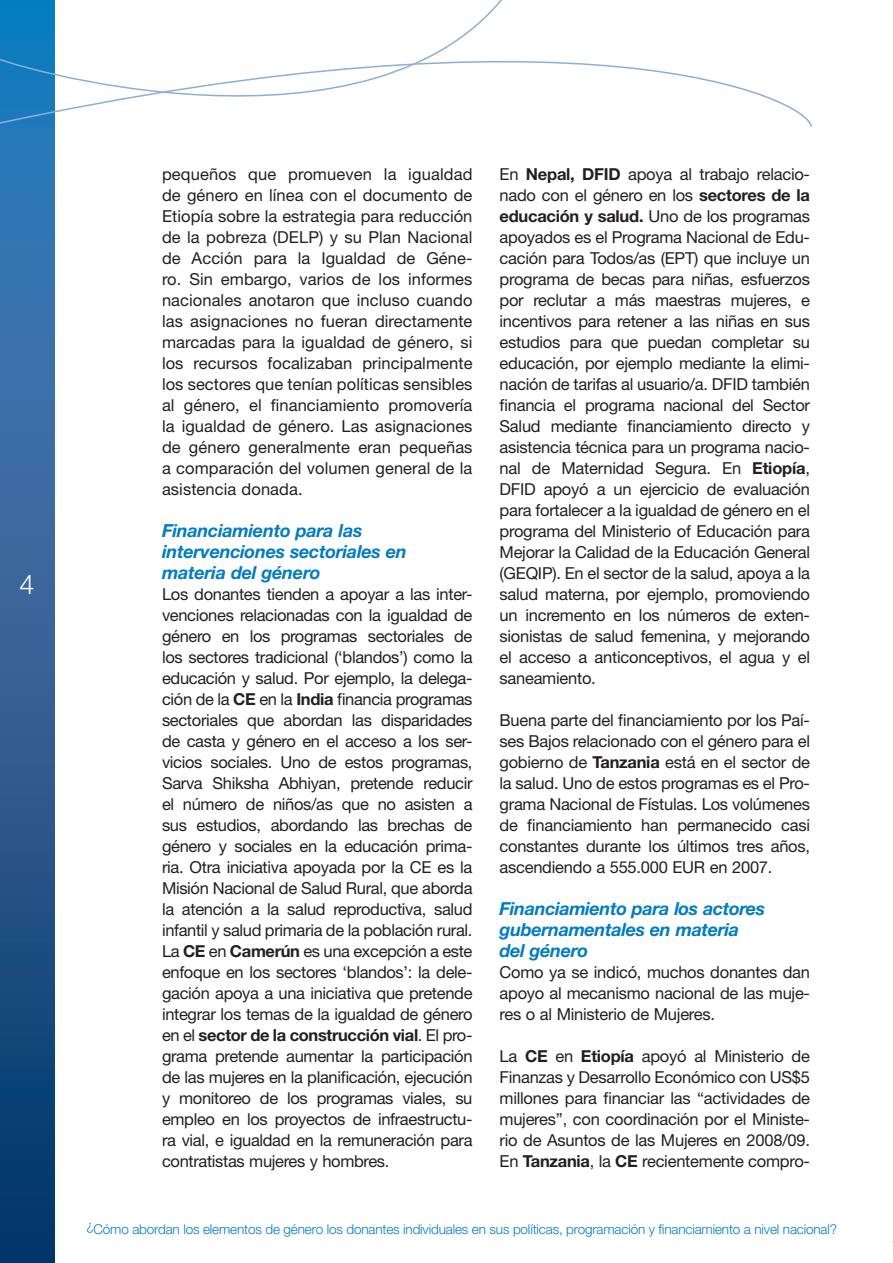
<style>
.page{position:relative;width:893px;height:1263px;background:#fff}
.page>*{position:absolute;margin:0;border:0;box-sizing:border-box;transform-origin:0 0}
.t1{font:300 27px "Helvetica Neue";color:#fff}
.t2{font:italic 700 18px/21px "Helvetica Neue";letter-spacing:-.015em;color:#007cc2}
.t3{font:16.5px/21px "Helvetica Neue";letter-spacing:-.015em;color:#231f20;text-align:justify}
.t4{font:300 13.5px "Helvetica Neue";letter-spacing:-.01em;color:#007cc2}
.s1{font-weight:700}
</style>
<div class="page">
<svg style="left:0;top:175px;width:54px;height:1088px;background:#295a91"></svg>
<svg style="left:514px;top:61px;width:298px;height:66px"></svg>
<svg style="left:0;top:0;width:514px;height:175px"></svg>
<h1 class="t1" style="left:19px;top:568px;width:17px">4</h1>
<p class="t3" style="left:162px;top:163px;width:312px">pequeños que promueven la igualdad de género en línea con el documento de Etiopía sobre la estrategia para reducción de la pobreza (DELP) y su Plan Nacional de Acción para la Igualdad de Géne&shy;ro. Sin embargo, varios de los informes nacionales anotaron que incluso cuando las asignaciones no fueran directamente marcadas para la igualdad de género, si los recursos focalizaban principalmente los sectores que tenían políticas sensibles al género, el financiamiento promovería la igualdad de género. Las asignaciones de género generalmente eran pequeñas a comparación del volumen general de la asistencia donada.</p>
<p class="t2" style="left:162px;top:520px;width:246px">Financiamiento para las intervenciones sectoriales en materia del género</p>
<p class="t3" style="left:162px;top:583px;width:312px">Los donantes tienden a apoyar a las inter&shy;venciones relacionadas con la igualdad de género en los programas sectoriales de los sectores tradicional (‘blandos’) como la educación y salud. Por ejemplo, la delega&shy;ción de la <span class="s1">CE</span> en la <span class="s1">India</span> financia programas sectoriales que abordan las disparidades de casta y género en el acceso a los ser&shy;vicios sociales. Uno de estos programas, Sarva Shiksha Abhiyan, pretende reducir el número de niños/as que no asisten a sus estudios, abordando las brechas de género y sociales en la educación prima&shy;ria. Otra iniciativa apoyada por la CE es la Misión Nacional de Salud Rural, que aborda la atención a la salud reproductiva, salud infantil y salud primaria de la población rural.<br>La <span class="s1">CE</span> en <span class="s1">Camerún</span> es una excepción a este enfoque en los sectores ‘blandos’: la dele&shy;gación apoya a una iniciativa que pretende integrar los temas de la igualdad de género en el <span class="s1">sector de la construcción vial</span>. El pro&shy;grama pretende aumentar la participación de las mujeres en la planificación, ejecución y monitoreo de los programas viales, su empleo en los proyectos de infraestructu&shy;ra vial, e igualdad en la remuneración para contratistas mujeres y hombres.</p>
<p class="t3" style="left:499px;top:163px;width:312px">En <span class="s1">Nepal, DFID</span> apoya al trabajo relacio&shy;nado con el género en los <span class="s1">sectores de la educación y salud.</span> Uno de los programas apoyados es el Programa Nacional de Edu&shy;cación para Todos/as (EPT) que incluye un programa de becas para niñas, esfuerzos por reclutar a más maestras mujeres, e incentivos para retener a las niñas en sus estudios para que puedan completar su educación, por ejemplo mediante la elimi&shy;nación de tarifas al usuario/a. DFID también financia el programa nacional del Sector Salud mediante financiamiento directo y asistencia técnica para un programa nacio&shy;nal de Maternidad Segura. En <span class="s1">Etiopía</span>, DFID apoyó a un ejercicio de evaluación para fortalecer a la igualdad de género en el programa del Ministerio of Educación para Mejorar la Calidad de la Educación General (GEQIP). En el sector de la salud, apoya a la salud materna, por ejemplo, promoviendo un incremento en los números de exten&shy;sionistas de salud femenina, y mejorando el acceso a anticonceptivos, el agua y el saneamiento.</p>
<p class="t3" style="left:499px;top:709px;width:312px">Buena parte del financiamiento por los Paí&shy;ses Bajos relacionado con el género para el gobierno de <span class="s1">Tanzania</span> está en el sector de la salud. Uno de estos programas es el Pro&shy;grama Nacional de Fístulas. Los volúmenes de financiamiento han permanecido casi constantes durante los últimos tres años, ascendiendo a 555.000 EUR en 2007.</p>
<p class="t2" style="left:499px;top:898px;width:267px">Financiamiento para los actores gubernamentales en materia del género</p>
<p class="t3" style="left:499px;top:961px;width:312px">Como ya se indicó, muchos donantes dan apoyo al mecanismo nacional de las muje&shy;res o al Ministerio de Mujeres.</p>
<p class="t3" style="left:499px;top:1045px;width:312px">La <span class="s1">CE</span> en <span class="s1">Etiopía</span> apoyó al Ministerio de Finanzas y Desarrollo Económico con US$5 millones para financiar las “actividades de mujeres”, con coordinación por el Ministe&shy;rio de Asuntos de las Mujeres en 2008/09.<br>En <span class="s1">Tanzania</span>, la <span class="s1">CE</span> recientemente compro-</p>
<p class="t4" style="left:86px;top:1221px;width:752px">¿Cómo abordan los elementos de género los donantes individuales en sus políticas, programación y financiamiento a nivel nacional?</p>
</div>
